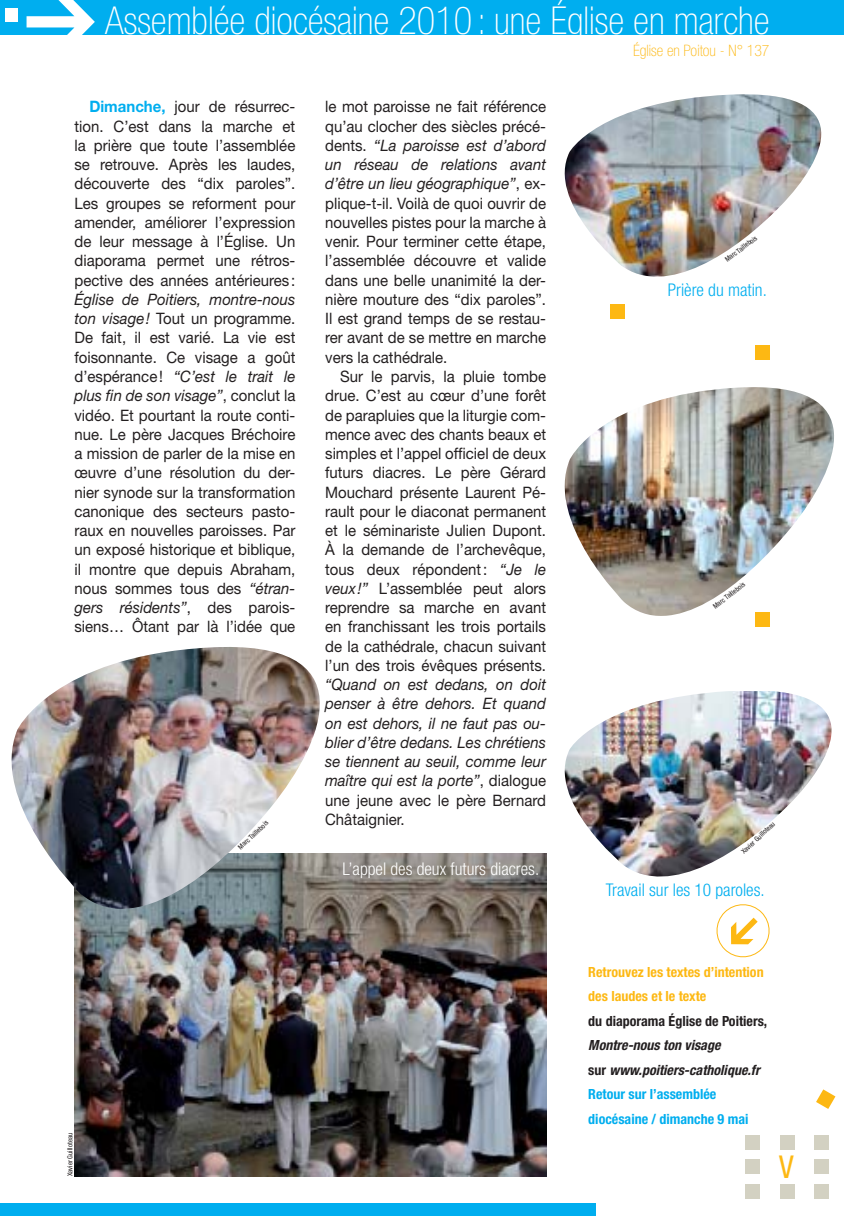
<style>
.page{position:relative;width:844px;height:1216px;background:#fff}
.page>*{position:absolute;margin:0;border:0;box-sizing:border-box;transform-origin:0 0}
.t1{font:100 condensed 38.5px "Helvetica Neue";color:#fff}
.t2{font:condensed 31.5px "Helvetica Neue";color:#fdb813}
.t3{font:300 condensed 17.5px "Helvetica Neue";color:#00aeef}
.t4{font:300 condensed 17.5px "Helvetica Neue";color:#fff}
.t5{font:15.75px/19.2px "Helvetica Neue";color:#231f20;text-align:justify;scale:.95 1}
.t6{font:italic 15.75px/19.2px "Helvetica Neue";color:#231f20;text-align:justify;scale:.95 1}
.t7{font:100 condensed 15.75px "Helvetica Neue";color:#fdb813}
.t8{font:italic 700 condensed 14px/24.5px "Helvetica Neue";color:#231f20}
.t9{font:700 condensed 14px/24.5px "Helvetica Neue";color:#fdb813}
.t10{font:700 condensed 14px "Helvetica Neue";color:#231f20}
.t11{font:condensed 7px "Helvetica Neue";color:#231f20}
.s1{font-style:italic}
.s2{font-style:normal}
.s3{font-weight:700;color:#00aeef}
.s4{font-style:normal;color:#00aeef}
</style>
<div class="page">
<div style="left:0;top:1203px;width:595px;height:12px;background:#00aeef"></div>
<div style="left:0;top:0;width:843px;height:35px;background:#00aeef"></div>
<div style="left:745px;top:1184px;width:14px;height:14px;background:#d3d1c2"></div>
<div style="left:780px;top:1184px;width:14px;height:14px;background:#d3d1c2"></div>
<div style="left:814px;top:1184px;width:14px;height:14px;background:#d3d1c2"></div>
<div style="left:745px;top:1159px;width:14px;height:15px;background:#d3d1c2"></div>
<div style="left:814px;top:1159px;width:14px;height:15px;background:#d3d1c2"></div>
<div style="left:745px;top:1134px;width:14px;height:15px;background:#d3d1c2"></div>
<div style="left:780px;top:1134px;width:14px;height:15px;background:#d3d1c2"></div>
<div style="left:814px;top:1134px;width:14px;height:15px;background:#d3d1c2"></div>
<svg style="left:816px;top:1089px;width:19px;height:19px"></svg>
<div style="left:5px;top:8px;width:13px;height:14px;background:#fff"></div>
<img style="left:74px;top:853px;width:472px;height:323px">
<img style="left:564px;top:691px;width:268px;height:186px">
<img style="left:564px;top:94px;width:258px;height:183px">
<img style="left:564px;top:387px;width:270px;height:230px">
<svg style="left:716px;top:904px;width:54px;height:54px"></svg>
<img style="left:11px;top:647px;width:310px;height:263px">
<div style="left:610px;top:305px;width:14px;height:14px;background:#fdb813"></div>
<div style="left:755px;top:612px;width:14px;height:14px;background:#fdb813"></div>
<div style="left:755px;top:346px;width:14px;height:14px;background:#fdb813"></div>
<h1 class="t1" style="left:24px;top:7px;width:747px">➔ Assemblée diocésaine 2010 : une Église en marche</h1>
<p class="t7" style="left:633px;top:45px;width:138px">Église en Poitou - N° 137</p>
<p class="t5" style="left:325px;top:99px;width:234px">le mot paroisse ne fait référence qu’au clocher des siècles précé&shy;dents. <span class="s1">“La paroisse est d’abord un réseau de relations avant d’être un lieu géographique”</span>, ex&shy;plique-t-il. Voilà de quoi ouvrir de nouvelles pistes pour la marche à venir. Pour terminer cette étape, l’assemblée découvre et valide dans une belle unanimité la der&shy;nière mouture des “dix paroles”.<br>Il est grand temps de se restau&shy;rer avant de se mettre en marche vers la cathédrale.</p>
<p class="t5" style="left:325px;top:368px;width:234px;text-indent:15px">Sur le parvis, la pluie tombe drue. C’est au cœur d’une forêt de parapluies que la liturgie com&shy;mence avec des chants beaux et simples et l’appel officiel de deux futurs diacres. Le père Gérard Mouchard présente Laurent Pé&shy;rault pour le diaconat permanent et le séminariste Julien Dupont.<br>À la demande de l’archevêque, tous deux répondent : <span class="s1">“Je le veux !”</span> L’assemblée peut alors reprendre sa marche en avant en franchissant les trois portails de la cathédrale, chacun suivant l’un des trois évêques présents.</p>
<p class="t6" style="left:325px;top:676px;width:234px">“Quand on est dedans, on doit penser à être dehors. Et quand on est dehors, il ne faut pas ou&shy;blier d’être dedans. Les chrétiens se tiennent au seuil, comme leur maître qui est la porte”<span class="s2">, dialogue une jeune avec le père Bernard Châtaignier.</span></p>
<p class="t5" style="left:74px;top:99px;width:234px;text-indent:15px"><span class="s3">Dimanche,</span> jour de résurrec&shy;tion. C’est dans la marche et la prière que toute l’assemblée se retrouve. Après les laudes, découverte des “dix paroles”.<br>Les groupes se reforment pour amender, améliorer l’expression de leur message à l’Église. Un diaporama permet une rétros&shy;pective des années antérieures :</p>
<p class="t5" style="left:74px;top:291px;width:234px"><span class="s1">Église de Poitiers, montre-nous ton visage !</span> Tout un programme.<br>De fait, il est varié. La vie est foisonnante. Ce visage a goût d’espérance ! <span class="s1">“C’est le trait le plus fin de son visage”</span>, conclut la vidéo. Et pourtant la route conti&shy;nue. Le père Jacques Bréchoire a mission de parler de la mise en œuvre d’une résolution du der&shy;nier synode sur la transformation canonique des secteurs pasto&shy;raux en nouvelles paroisses. Par un exposé historique et biblique, il montre que depuis Abraham, nous sommes tous des <span class="s1">“étran&shy;gers résidents”</span>, des parois&shy;siens… Ôtant par là l’idée que</p>
<p class="t11" style="left:724px;top:258px;width:40px;rotate:-37deg">Marc Taillebois</p>
<p class="t3" style="left:667px;top:284px;width:101px">Prière du matin.</p>
<p class="t11" style="left:712px;top:604px;width:40px;rotate:-37deg">Marc Taillebois</p>
<p class="t11" style="left:237px;top:846px;width:40px;rotate:-43deg">Marc Taillebois</p>
<p class="t11" style="left:740px;top:850px;width:45px;rotate:-43deg">Xavier Guilloteau</p>
<p class="t11" style="left:67px;top:1176px;width:45px;rotate:-90deg">Xavier Guilloteau</p>
<p class="t4" style="left:342px;top:862px;width:198px">L’appel des deux futurs diacres.</p>
<p class="t3" style="left:605px;top:883px;width:160px">Travail sur les 10 paroles.</p>
<p class="t9" style="left:588px;top:960px;width:177px">Retrouvez les textes d’intention des laudes et le texte</p>
<p class="t10" style="left:588px;top:1015px;width:180px">du diaporama Église de Poitiers,</p>
<p class="t8" style="left:588px;top:1034px;width:173px">Montre-nous ton visage<br><span class="s2">sur</span> www.poitiers-catholique.fr<br><span class="s4">Retour sur l’assemblée diocésaine / dimanche 9 mai</span></p>
<h2 class="t2" style="left:778px;top:1155px;width:16px">V</h2>
</div>
